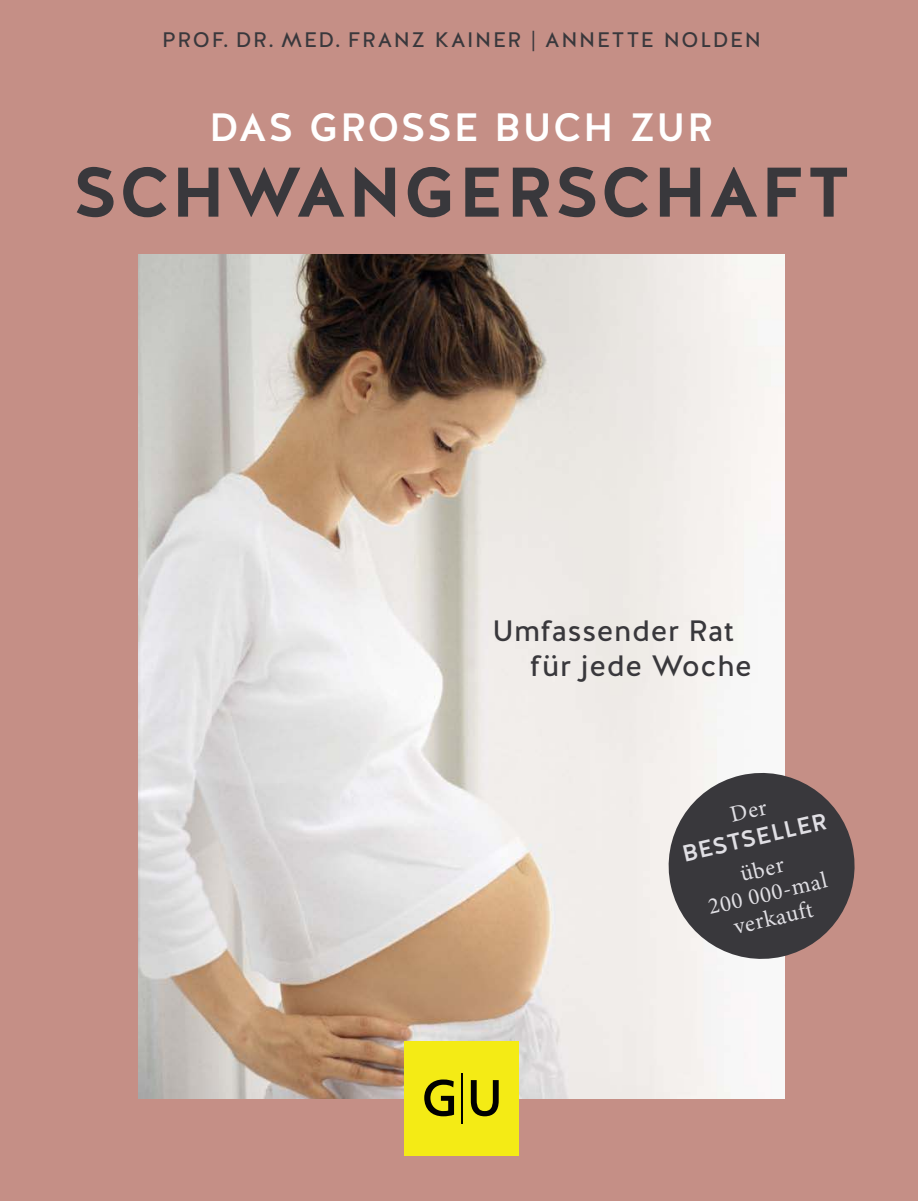
<style>
.page{position:relative;width:918px;height:1201px;background:#fff}
.page>*{position:absolute;margin:0;border:0;box-sizing:border-box;transform-origin:0 0}
.t1{font:700 70px "Halis GR";letter-spacing:.02em;color:#39383c}
.t2{font:500 39.38px "Halis GR";letter-spacing:.035em;color:#fff}
.t3{font:29.4px/35.4px "Halis GR";letter-spacing:.03em;color:#39383c}
.t4{font:23.28px/25px "Minion Pro";color:#e0dfe4;text-align:center}
.t5{font:500 23.28px "Halis GR";color:#e0dfe4}
.t6{font:21px "Halis GR";letter-spacing:.08em;color:#39383c}
</style>
<div class="page">
<div style="left:0;top:0;width:918px;height:1200px;background:#c58f86"></div>
<img style="left:139px;top:254px;width:645px;height:844px">
<div style="left:404px;top:1040px;width:114px;height:115px;background:#f4eb15"></div>
<svg style="left:424px;top:1079px;width:30px;height:37px"></svg>
<svg style="left:471px;top:1080px;width:28px;height:36px"></svg>
<hr style="left:462px;top:1072px;width:1px;height:51px;background:#000">
<svg style="left:659px;top:763px;width:196px;height:205px;background:#6f6869"></svg>
<p class="t6" style="left:162px;top:31px;width:600px">PROF. DR. MED. FRANZ KAINER | ANNETTE NOLDEN</p>
<h2 class="t2" style="left:209px;top:105px;width:506px">DAS GROSSE BUCH ZUR</h2>
<h1 class="t1" style="left:73px;top:151px;width:779px">SCHWANGERSCHAFT</h1>
<h3 class="t3" style="left:531px;top:614px;width:222px;text-indent:-38px">Umfassender Rat für jede Woche</h3>
<p class="t5" style="left:679px;top:840px;width:150px;rotate:-13deg">BESTSELLER</p>
<p class="t4" style="left:700px;top:870px;width:123px;rotate:-13deg">über<br>200 000-mal verkauft</p>
</div>
